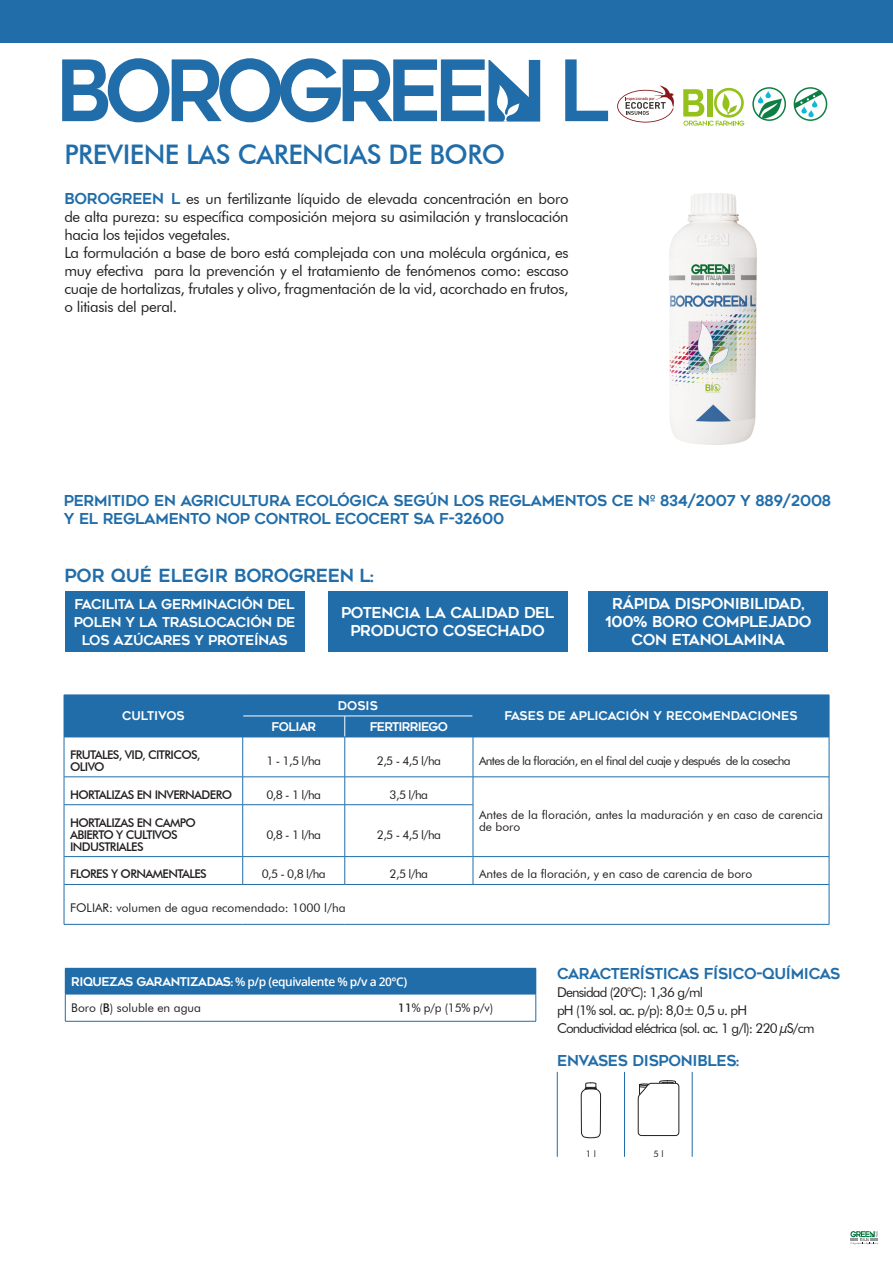
<style>
.page{position:relative;width:893px;height:1263px;background:#fff}
.page>*{position:absolute;margin:0;border:0;box-sizing:border-box;transform-origin:0 0}
.t1{font:500 27px "Futura BT";letter-spacing:-.02em;color:#216da9}
.t2{font:18px "Geometos";color:#216da9}
.t3{font:15px/18px "Futura BT";letter-spacing:-.02em;color:#231f20;text-align:justify}
.t4{font:15px "Geometos";letter-spacing:-.02em;color:#216da9}
.t5{font:15px/18px "Geometos";letter-spacing:-.02em;color:#fff;text-align:center}
.t6{font:13.5px "Futura BT";letter-spacing:-.06em;color:#231f20}
.t7{font:13.5px/18px "Geometos";letter-spacing:-.02em;color:#fff;text-align:center}
.t8{font:12px "Futura BT";color:#231f20}
.t9{font:500 12px/12px "Futura BT";letter-spacing:-.05em;color:#231f20}
.t10{font:12px "Futura BT";letter-spacing:-.05em;color:#231f20}
.t11{font:12px "Geometos";color:#fff}
.t12{font:600 12px "Open Sans";letter-spacing:-.04em;color:#fff}
.t13{font:12px "Geometos";letter-spacing:-.06em;color:#fff}
.t14{font:9px "Futura BT";color:#231f20}
.s1{font-family:"Geometos";color:#216da9}
.s2{font-family:"Geometos";font-weight:400}
.s3{font-weight:500}
</style>
<div class="page">
<svg style="left:850px;top:1231px;width:28px;height:13px"></svg>
<img style="left:669px;top:194px;width:88px;height:250px">
<div style="left:65px;top:591px;width:239px;height:60px;background:#216da9"></div>
<div style="left:328px;top:591px;width:239px;height:60px;background:#216da9"></div>
<div style="left:589px;top:591px;width:239px;height:60px;background:#216da9"></div>
<div style="left:65px;top:968px;width:471px;height:26px;background:#216da9"></div>
<hr style="left:65px;top:1021px;width:327px;height:1px;background:#216da9">
<hr style="left:392px;top:1021px;width:144px;height:1px;background:#216da9">
<hr style="left:65px;top:994px;width:327px;height:1px;background:#216da9">
<svg style="left:65px;top:994px;width:1px;height:27px"></svg>
<hr style="left:392px;top:994px;width:144px;height:1px;background:#216da9">
<svg style="left:536px;top:968px;width:1px;height:53px"></svg>
<hr style="left:829px;top:884px;width:1px;height:40px;background:#216da9">
<hr style="left:64px;top:924px;width:179px;height:1px;background:#216da9">
<hr style="left:243px;top:924px;width:102px;height:1px;background:#216da9">
<hr style="left:345px;top:924px;width:128px;height:1px;background:#216da9">
<hr style="left:473px;top:924px;width:356px;height:1px;background:#216da9">
<hr style="left:243px;top:737px;width:102px;height:1px;background:#216da9">
<hr style="left:345px;top:737px;width:128px;height:1px;background:#216da9">
<hr style="left:242px;top:737px;width:1px;height:40px;background:#216da9">
<hr style="left:344px;top:737px;width:1px;height:40px;background:#216da9">
<hr style="left:473px;top:737px;width:1px;height:40px;background:#216da9">
<svg style="left:242px;top:777px;width:1px;height:27px"></svg>
<svg style="left:344px;top:777px;width:1px;height:27px"></svg>
<svg style="left:473px;top:777px;width:1px;height:28px"></svg>
<hr style="left:242px;top:805px;width:1px;height:51px;background:#216da9">
<hr style="left:344px;top:805px;width:1px;height:51px;background:#216da9">
<hr style="left:473px;top:805px;width:1px;height:51px;background:#216da9">
<svg style="left:242px;top:857px;width:1px;height:27px"></svg>
<svg style="left:344px;top:857px;width:1px;height:27px"></svg>
<svg style="left:473px;top:857px;width:1px;height:27px"></svg>
<hr style="left:64px;top:776px;width:179px;height:1px;background:#216da9">
<hr style="left:243px;top:776px;width:102px;height:1px;background:#216da9">
<hr style="left:345px;top:776px;width:128px;height:1px;background:#216da9">
<hr style="left:64px;top:856px;width:179px;height:1px;background:#216da9">
<hr style="left:243px;top:856px;width:102px;height:1px;background:#216da9">
<hr style="left:345px;top:856px;width:128px;height:1px;background:#216da9">
<hr style="left:64px;top:884px;width:179px;height:1px;background:#216da9">
<hr style="left:243px;top:884px;width:102px;height:1px;background:#216da9">
<hr style="left:345px;top:884px;width:128px;height:1px;background:#216da9">
<hr style="left:473px;top:884px;width:356px;height:1px;background:#216da9">
<hr style="left:64px;top:804px;width:179px;height:1px;background:#216da9">
<hr style="left:243px;top:804px;width:102px;height:1px;background:#216da9">
<hr style="left:345px;top:804px;width:128px;height:1px;background:#216da9">
<hr style="left:829px;top:737px;width:1px;height:40px;background:#216da9">
<hr style="left:473px;top:776px;width:356px;height:1px;background:#216da9">
<svg style="left:829px;top:777px;width:1px;height:28px"></svg>
<hr style="left:829px;top:805px;width:1px;height:51px;background:#216da9">
<hr style="left:473px;top:856px;width:356px;height:1px;background:#216da9">
<svg style="left:829px;top:857px;width:1px;height:27px"></svg>
<hr style="left:64px;top:737px;width:179px;height:1px;background:#216da9">
<div style="left:64px;top:695px;width:766px;height:42px;background:#216da9"></div>
<hr style="left:473px;top:737px;width:356px;height:1px;background:#216da9">
<hr style="left:64px;top:737px;width:1px;height:40px;background:#216da9">
<svg style="left:64px;top:777px;width:1px;height:28px"></svg>
<hr style="left:64px;top:805px;width:1px;height:51px;background:#216da9">
<svg style="left:64px;top:856px;width:1px;height:28px"></svg>
<hr style="left:64px;top:884px;width:1px;height:40px;background:#216da9">
<div style="left:0;top:0;width:893px;height:43px;background:#216da9"></div>
<svg style="left:565px;top:59px;width:43px;height:62px"></svg>
<svg style="left:62px;top:58px;width:478px;height:64px"></svg>
<svg style="left:683px;top:87px;width:62px;height:39px"></svg>
<svg style="left:801px;top:106px;width:6px;height:8px"></svg>
<svg style="left:808px;top:109px;width:6px;height:8px"></svg>
<div style="left:794px;top:87px;width:33px;height:34px;border:2px solid #0e7f44;border-radius:50%"></div>
<svg style="left:794px;top:90px;width:29px;height:18px"></svg>
<svg style="left:765px;top:91px;width:6px;height:7px"></svg>
<svg style="left:758px;top:98px;width:24px;height:22px"></svg>
<div style="left:752px;top:87px;width:34px;height:34px;border:2px solid #0e7f44;border-radius:50%"></div>
<svg style="left:581px;top:1082px;width:20px;height:56px"></svg>
<hr style="left:557px;top:1072px;width:1px;height:85px;background:#216da9">
<hr style="left:624px;top:1072px;width:1px;height:85px;background:#216da9">
<hr style="left:692px;top:1072px;width:1px;height:85px;background:#216da9">
<svg style="left:638px;top:1080px;width:41px;height:56px"></svg>
<svg style="left:617px;top:85px;width:57px;height:38px"></svg>
<p class="t1" style="left:64px;top:138px;width:442px">PREVIENE LAS CARENCIAS DE BORO</p>
<p class="t3" style="left:64px;top:190px;width:506px"><span class="s1">BOROGREEN L</span> es un fertilizante líquido de elevada concentración en boro de alta pureza: su específica composición mejora su asimilación y translocación hacia los tejidos vegetales.</p>
<p class="t3" style="left:64px;top:244px;width:506px">La formulación a base de boro está complejada con una molécula orgánica, es muy efectiva para la prevención y el tratamiento de fenómenos como: escaso cuaje de hortalizas, frutales y olivo, fragmentación de la vid, acorchado en frutos, o litiasis del peral.</p>
<p class="t4" style="left:64px;top:492px;width:769px">PERMITIDO EN AGRICULTURA ECOLÓGICA SEGÚN LOS REGLAMENTOS CE Nº 834/2007 Y 889/2008</p>
<p class="t4" style="left:64px;top:510px;width:442px">Y EL REGLAMENTO NOP CONTROL ECOCERT SA F-32600</p>
<p class="t2" style="left:64px;top:565px;width:311px">POR QUÉ ELEGIR BOROGREEN L:</p>
<p class="t7" style="left:74px;top:595px;width:223px">FACILITA LA GERMINACIÓN DEL<br>POLEN Y LA TRASLOCACIÓN DE<br>LOS AZÚCARES Y PROTEÍNAS</p>
<p class="t5" style="left:341px;top:604px;width:215px">POTENCIA LA CALIDAD DEL<br>PRODUCTO COSECHADO</p>
<p class="t5" style="left:612px;top:595px;width:194px">RÁPIDA DISPONIBILIDAD,</p>
<p class="t5" style="left:605px;top:613px;width:208px">100% BORO COMPLEJADO<br>CON ETANOLAMINA</p>
<p class="t11" style="left:122px;top:709px;width:64px">CULTIVOS</p>
<p class="t11" style="left:338px;top:699px;width:41px">DOSIS</p>
<p class="t11" style="left:271px;top:720px;width:46px">FOLIAR</p>
<p class="t13" style="left:370px;top:720px;width:80px">FERTIRRIEGO</p>
<p class="t11" style="left:504px;top:709px;width:295px">FASES DE APLICACIÓN Y RECOMENDACIONES</p>
<p class="t9" style="left:70px;top:748px;width:132px">FRUTALES, VID, CITRICOS,<br>OLIVO</p>
<p class="t8" style="left:266px;top:753px;width:56px">1 - 1,5 l/ha</p>
<p class="t8" style="left:377px;top:753px;width:66px">2,5 - 4,5 l/ha</p>
<p class="t10" style="left:479px;top:753px;width:313px">Antes de la floración, en el final del cuaje y después de la cosecha</p>
<p class="t9" style="left:70px;top:788px;width:164px">HORTALIZAS EN INVERNADERO</p>
<p class="t8" style="left:266px;top:787px;width:56px">0,8 - 1 l/ha</p>
<p class="t8" style="left:390px;top:787px;width:40px">3,5 l/ha</p>
<p class="t8" style="left:479px;top:807px;width:346px">Antes de la floración, antes la maduración y en caso de carencia</p>
<p class="t9" style="left:70px;top:816px;width:127px">HORTALIZAS EN CAMPO</p>
<p class="t8" style="left:479px;top:819px;width:43px">de boro</p>
<p class="t9" style="left:70px;top:828px;width:109px">ABIERTO Y CULTIVOS<br>INDUSTRIALES</p>
<p class="t8" style="left:266px;top:827px;width:56px">0,8 - 1 l/ha</p>
<p class="t8" style="left:377px;top:827px;width:66px">2,5 - 4,5 l/ha</p>
<p class="t9" style="left:70px;top:868px;width:138px">FLORES Y ORNAMENTALES</p>
<p class="t8" style="left:262px;top:867px;width:66px">0,5 - 0,8 l/ha</p>
<p class="t8" style="left:390px;top:867px;width:40px">2,5 l/ha</p>
<p class="t8" style="left:479px;top:867px;width:275px">Antes de la floración, y en caso de carencia de boro</p>
<p class="t8" style="left:70px;top:901px;width:277px">FOLIAR: volumen de agua recomendado: 1000 l/ha</p>
<p class="t12" style="left:71px;top:973px;width:337px"><span class="s2">RIQUEZAS GARANTIZADAS:</span> % p/p (equivalente % p/v a 20°C)</p>
<p class="t8" style="left:71px;top:1001px;width:131px">Boro (<span class="s3">B</span>) soluble en agua</p>
<p class="t8" style="left:398px;top:1001px;width:97px"><span class="s3">11</span>% p/p (15% p/v)</p>
<p class="t4" style="left:557px;top:965px;width:285px">CARACTERÍSTICAS FÍSICO-QUÍMICAS</p>
<p class="t6" style="left:557px;top:984px;width:148px">Densidad (20°C): 1,36 g/ml</p>
<p class="t6" style="left:557px;top:1002px;width:192px">pH (1% sol. ac. p/p): 8,0± 0,5 u. pH</p>
<p class="t6" style="left:557px;top:1020px;width:259px">Conductividad eléctrica (sol. ac. 1 g/l): 220 µS/cm</p>
<p class="t4" style="left:557px;top:1052px;width:184px">ENVASES DISPONIBLES:</p>
<p class="t14" style="left:586px;top:1148px;width:12px">1 l</p>
<p class="t14" style="left:653px;top:1148px;width:12px">5 l</p>
</div>
